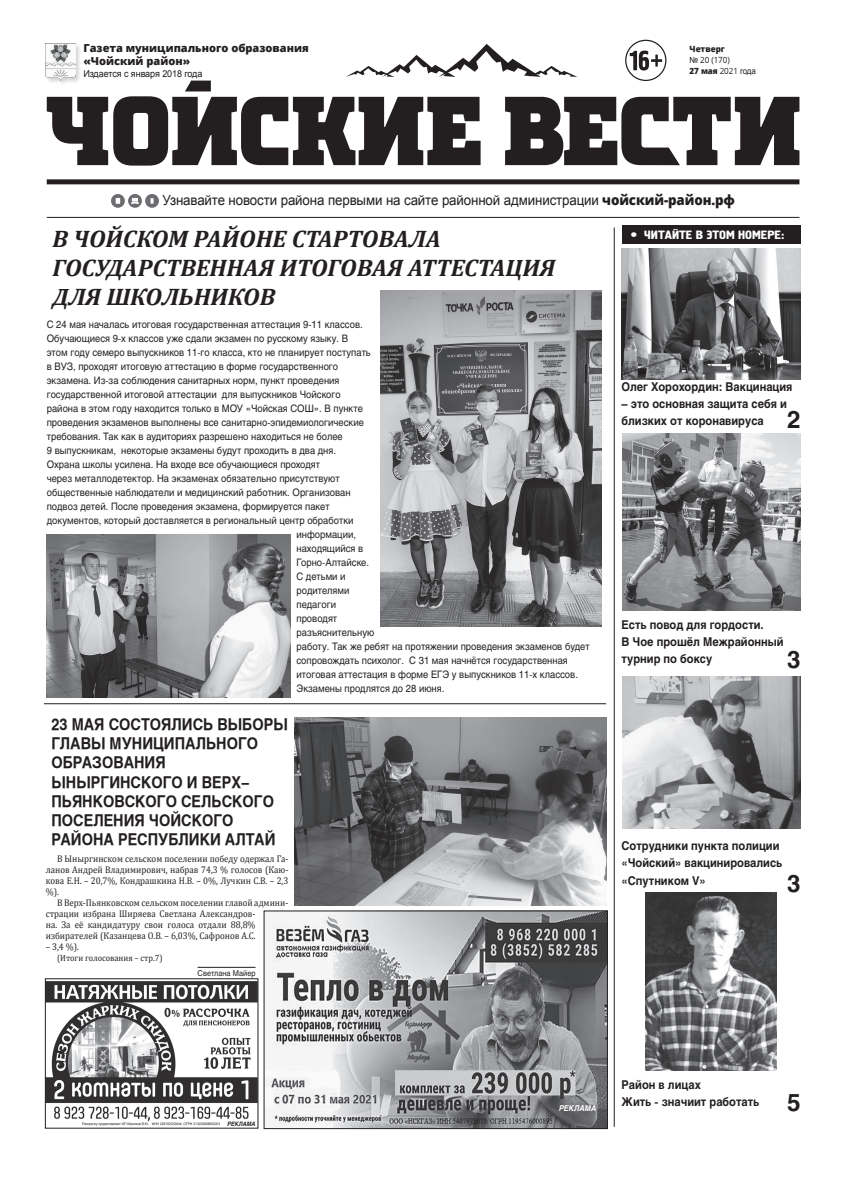
<style>
.page{position:relative;width:842px;height:1191px;background:#fff}
.page>*{position:absolute;margin:0;border:0;box-sizing:border-box;transform-origin:0 0}
.t1{font:italic 700 24px/28.8px "Cambria";color:#231f20}
.t2{font:700 24px "Helios C";color:#231f20}
.t3{font:700 16px/19.2px "Helios";color:#231f20;scale:.9 1}
.t4{font:14px "Arial";letter-spacing:-.01em;color:#231f20;scale:.95 1}
.t5{font:700 12px/17px "Helios C";color:#231f20;scale:.92 1}
.t6{font:12px "Hermes C";color:#fff;scale:1.14 1}
.t7{font:800 11px/13px "Open Sans";color:#231f20}
.t8{font:10.2px "Helios C";color:#231f20;scale:.92 1}
.t9{font:9.7px/11px "Cambria";color:#231f20;text-align:justify;scale:.92 1}
.t10{font:9.5px "Arial";letter-spacing:-.01em;color:#231f20;scale:.95 1}
.t11{font:9px "Cambria";color:#231f20;scale:.92 1}
.t12{font:800 8.5px/11px "Open Sans";letter-spacing:-.01em;color:#231f20;scale:.95 1}
.t13{font:8px "Helios C";color:#231f20;scale:.92 1}
.t14{font:italic 700 8px "Helios C";color:#fff;scale:.92 1}
.t15{font:italic 700 6px "Helios C";color:#231f20;scale:.92 1}
.s1{font-family:"Arial";font-weight:400}
.s2{font-weight:400}
.s3{font-family:"Open Sans";font-weight:800}
</style>
<div class="page">
<svg style="left:111px;top:194px;width:48px;height:14px"></svg>
<hr style="left:47px;top:217px;width:752px;height:1px;background:#231f20">
<svg style="left:346px;top:44px;width:231px;height:33px"></svg>
<svg style="left:47px;top:96px;width:752px;height:70px;fill:#231f20"></svg>
<div style="left:47px;top:179px;width:752px;height:5px;background:#231f20"></div>
<svg style="left:185px;top:81px;width:26px;height:10px"></svg>
<div style="left:45px;top:43px;width:36px;height:43px;background:#231f20;opacity:.18"></div>
<img style="left:45px;top:43px;width:30px;height:38px">
<svg style="left:630px;top:51px;width:32px;height:20px"></svg>
<div style="left:625px;top:40px;width:41px;height:41px;border:1px solid #231f20;border-radius:50%"></div>
<hr style="left:614px;top:227px;width:1px;height:899px;background:#231f20">
<img style="left:47px;top:534px;width:244px;height:163px">
<img style="left:294px;top:717px;width:312px;height:188px">
<img style="left:380px;top:291px;width:221px;height:335px">
<hr style="left:44px;top:703px;width:562px;height:1px;background:#231f20">
<div style="left:622px;top:225px;width:178px;height:19px;background:#231f20"></div>
<img style="left:621px;top:248px;width:180px;height:131px">
<img style="left:622px;top:433px;width:178px;height:178px">
<img style="left:623px;top:676px;width:178px;height:152px">
<img style="left:646px;top:892px;width:130px;height:178px">
<hr style="left:198px;top:967px;width:58px;height:1px;background:#231f20">
<img style="left:266px;top:912px;width:340px;height:215px">
<div style="left:264px;top:910px;width:344px;height:219px;border:1px solid #231f20"></div>
<img style="left:47px;top:981px;width:209px;height:145px">
<div style="left:45px;top:978px;width:213px;height:150px;border:1px solid #231f20"></div>
<p class="t7" style="left:83px;top:41px;width:227px">Газета муниципального образования «Чойский район»</p>
<p class="t10" style="left:83px;top:67px;width:127px">Издается с января 2018 года</p>
<p class="t12" style="left:690px;top:43px;width:71px">Четверг<br><span class="s1">№</span> <span class="s2">20 (170)<br></span>27 мая <span class="s2">2021</span> <span class="s1">года</span></p>
<h3 class="t4" style="left:162px;top:191px;width:604px">Узнавайте новости района первыми на сайте районной администрации <span class="s3">чойский-район.рф</span></h3>
<h1 class="t1" style="left:52px;top:223px;width:504px">В ЧОЙСКОМ РАЙОНЕ СТАРТОВАЛА<br>ГОСУДАРСТВЕННАЯ ИТОГОВАЯ АТТЕСТАЦИЯ<br>ДЛЯ ШКОЛЬНИКОВ</h1>
<p class="t8" style="left:47px;top:318px;width:345px">С 24 мая началась итоговая государственная аттестация 9-11 классов.</p>
<p class="t8" style="left:47px;top:332px;width:329px">Обучающиеся 9-х классов уже сдали экзамен по русскому языку. В</p>
<p class="t8" style="left:47px;top:346px;width:354px">этом году семеро выпускников 11-го класса, кто не планирует поступать</p>
<p class="t8" style="left:47px;top:360px;width:318px">в ВУЗ, проходят итоговую аттестацию в форме государственного</p>
<p class="t8" style="left:47px;top:374px;width:320px">экзамена. Из-за соблюдения санитарных норм, пункт проведения</p>
<p class="t8" style="left:47px;top:388px;width:321px">государственной итоговой аттестации для выпускников Чойского</p>
<p class="t8" style="left:47px;top:402px;width:345px">района в этом году находится только в МОУ «Чойская СОШ». В пункте</p>
<p class="t8" style="left:47px;top:416px;width:346px">проведения экзаменов выполнены все санитарно-эпидемиологические</p>
<p class="t8" style="left:47px;top:430px;width:323px">требования. Так как в аудиториях разрешено находиться не более</p>
<p class="t8" style="left:47px;top:444px;width:316px">9 выпускникам, некоторые экзамены будут проходить в два дня.</p>
<p class="t8" style="left:47px;top:458px;width:299px">Охрана школы усилена. На входе все обучающиеся проходят</p>
<p class="t8" style="left:47px;top:472px;width:320px">через металлодетектор. На экзаменах обязательно присутствуют</p>
<p class="t8" style="left:47px;top:486px;width:332px">общественные наблюдатели и медицинский работник. Организован</p>
<p class="t8" style="left:47px;top:500px;width:309px">подвоз детей. После проведения экзамена, формируется пакет</p>
<p class="t8" style="left:47px;top:514px;width:335px">документов, который доставляется в региональный центр обработки</p>
<p class="t8" style="left:296px;top:528px;width:66px">информации,</p>
<p class="t8" style="left:296px;top:542px;width:74px">находящийся в</p>
<p class="t8" style="left:296px;top:556px;width:80px">Горно-Алтайске.</p>
<p class="t8" style="left:296px;top:570px;width:55px">С детьми и</p>
<p class="t8" style="left:296px;top:584px;width:59px">родителями</p>
<p class="t8" style="left:296px;top:598px;width:45px">педагоги</p>
<p class="t8" style="left:296px;top:612px;width:46px">проводят</p>
<p class="t8" style="left:296px;top:626px;width:86px">разъяснительную</p>
<p class="t8" style="left:296px;top:640px;width:320px">работу. Так же ребят на протяжении проведения экзаменов будет</p>
<p class="t8" style="left:296px;top:654px;width:296px">сопровождать психолог. С 31 мая начнётся государственная</p>
<p class="t8" style="left:296px;top:668px;width:307px">итоговая аттестация в форме ЕГЭ у выпускников 11-х классов.</p>
<p class="t8" style="left:296px;top:682px;width:162px">Экзамены продлятся до 28 июня.</p>
<h2 class="t3" style="left:51px;top:715px;width:264px">23 МАЯ СОСТОЯЛИСЬ ВЫБОРЫ<br>ГЛАВЫ МУНИЦИПАЛЬНОГО<br>ОБРАЗОВАНИЯ<br>ЫНЫРГИНСКОГО И ВЕРХ-<br>ПЬЯНКОВСКОГО СЕЛЬСКОГО<br>ПОСЕЛЕНИЯ ЧОЙСКОГО<br>РАЙОНА РЕСПУБЛИКИ АЛТАЙ</h2>
<p class="t9" style="left:46px;top:853px;width:265px;text-indent:11px">В Ыныргинском сельском поселении победу одержал Га&shy;ланов Андрей Владимирович, набрав 74,3 % голосов (Каю&shy;кова Е.Н. – 20,7%, Кондрашкина Н.В. – 0%, Лучкин С.В. – 2,3 %).</p>
<p class="t9" style="left:46px;top:897px;width:265px;text-align:left;text-indent:11px">В Верх-Пьянковском сельском поселении главой админи&shy;страции избрана Ширяева Светлана Александров-<br>на. За её кандидатуру свои голоса отдали 88,8% избирателей (Казанцева О.В. – 6,03%, Сафронов А.С.</p>
<p class="t9" style="left:46px;top:941px;width:38px">– 3,4 %).</p>
<p class="t11" style="left:57px;top:952px;width:116px">(Итоги голосования – стр.7)</p>
<p class="t13" style="left:198px;top:968px;width:64px">Светлана Майер</p>
<p class="t6" style="left:644px;top:228px;width:125px">ЧИТАЙТЕ В ЭТОМ НОМЕРЕ:</p>
<p class="t5" style="left:621px;top:378px;width:187px">Олег Хорохордин: Вакцинация</p>
<p class="t5" style="left:621px;top:395px;width:181px">– это основная защита себя и близких от коронавируса</p>
<h1 class="t2" style="left:787px;top:406px;width:15px">2</h1>
<p class="t5" style="left:621px;top:616px;width:178px">Есть повод для гордости.<br>В Чое прошёл Межрайонный турнир по боксу</p>
<h1 class="t2" style="left:787px;top:645px;width:15px">3</h1>
<p class="t5" style="left:621px;top:837px;width:176px">Сотрудники пункта полиции «Чойский» вакцинировались «Спутником V»</p>
<h1 class="t2" style="left:787px;top:870px;width:15px">3</h1>
<p class="t15" style="left:228px;top:1120px;width:32px">РЕКЛАМА</p>
<p class="t14" style="left:559px;top:1104px;width:42px">РЕКЛАМА</p>
<p class="t5" style="left:621px;top:1075px;width:151px">Район в лицах<br>Жить - значиит работать</p>
<h1 class="t2" style="left:787px;top:1088px;width:15px">5</h1>
</div>
